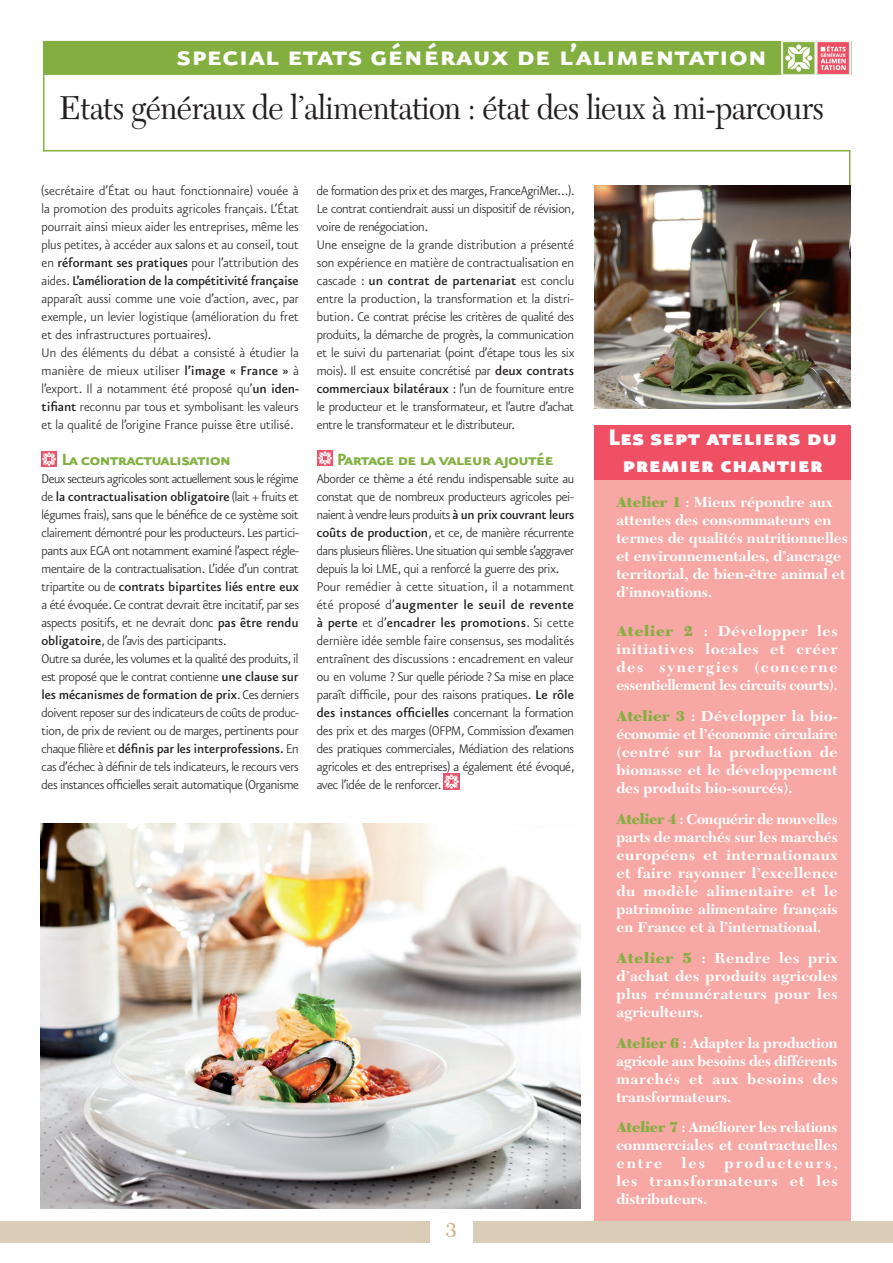
<style>
.page{position:relative;width:893px;height:1263px;background:#fff}
.page>*{position:absolute;margin:0;border:0;box-sizing:border-box;transform-origin:0 0}
.t1{font:34.5px "New Caledonia";letter-spacing:-.02em;color:#231f20;scale:.92 1}
.t2{font:34.2px "Eureka Sans Bold Caps";letter-spacing:-.01em;color:#fff}
.t3{font:27px/27px "Eureka Sans Black Caps";letter-spacing:-.01em;color:#fff;text-align:center}
.t4{font:600 21px "New Caledonia";color:#d0b48c}
.t5{font:19.5px "Eureka Sans Bold Caps";letter-spacing:-.05em;color:#83af40}
.t6{font:300 15px/18px "Eureka Sans";letter-spacing:-.02em;color:#231f20}
.t7{font:700 15px/18px "New Caledonia";color:#fff;text-align:justify}
.t8{font:300 15px/18px "Eureka Sans";color:#231f20}
.s1{font-weight:500}
.s2{font-weight:900;color:#83af40}
</style>
<div class="page">
<hr style="left:849px;top:151px;width:1px;height:43px;background:#83af40">
<hr style="left:43px;top:41px;width:1px;height:110px;background:#83af40">
<hr style="left:43px;top:150px;width:807px;height:1px;background:#83af40">
<div style="left:0;top:1221px;width:893px;height:21px;background:#dbccb8"></div>
<div style="left:430px;top:1221px;width:42px;height:31px;background:#fff"></div>
<img style="left:594px;top:185px;width:256px;height:223px">
<div style="left:43px;top:41px;width:808px;height:34px;background:#83af40;border:2px solid #83af40"></div>
<img style="left:781px;top:41px;width:70px;height:34px">
<img style="left:444px;top:774px;width:15px;height:15px">
<div style="left:594px;top:426px;width:256px;height:54px;background:#ef5064"></div>
<div style="left:594px;top:480px;width:256px;height:740px;background:#f7a7a4"></div>
<img style="left:42px;top:452px;width:15px;height:15px">
<img style="left:317px;top:451px;width:15px;height:14px">
<img style="left:40px;top:824px;width:540px;height:384px">
<h2 class="t2" style="left:176px;top:38px;width:593px">special etats généraux de l’alimentation</h2>
<h1 class="t1" style="left:59px;top:87px;width:834px">Etats généraux de l’alimentation : état des lieux à mi-parcours</h1>
<p class="t8" style="left:42px;top:182px;width:259px">(secrétaire d’État ou haut fonctionnaire) vouée à la promotion des produits agricoles français. L’État pourrait ainsi mieux aider les entreprises, même les plus petites, à accéder aux salons et au conseil, tout en <span class="s1">réformant ses pratiques</span> pour l’attribution des aides. <span class="s1">L’amélioration de la compétitivité française </span>apparaît aussi comme une voie d’action, avec, par exemple, un levier logistique (amélioration du fret et des infrastructures portuaires).<br>Un des éléments du débat a consisté à étudier la manière de mieux utiliser <span class="s1">l’image « France »</span> à l’export. Il a notamment été proposé qu’<span class="s1">un iden&shy;tifiant</span> reconnu par tous et symbolisant les valeurs et la qualité de l’origine France puisse être utilisé.</p>
<h3 class="t5" style="left:42px;top:450px;width:191px">■ La contractualisation</h3>
<p class="t6" style="left:42px;top:470px;width:259px">Deux secteurs agricoles sont actuellement sous le régime de <span class="s1">la contractualisation obligatoire</span> (lait + fruits et légumes frais), sans que le bénéfice de ce système soit clairement démontré pour les producteurs. Les partici&shy;pants aux EGA ont notamment examiné l’aspect régle&shy;mentaire de la contractualisation. L’idée d’un contrat tripartite ou de <span class="s1">contrats bipartites liés entre eux </span>a été évoquée. Ce contrat devrait être incitatif, par ses aspects positifs, et ne devrait donc <span class="s1">pas être rendu obligatoire</span>, de l’avis des participants.<br>Outre sa durée, les volumes et la qualité des produits, il est proposé que le contrat contienne <span class="s1">une clause sur les mécanismes de formation de prix</span>. Ces derniers doivent reposer sur des indicateurs de coûts de produc&shy;tion, de prix de revient ou de marges, pertinents pour chaque filière et <span class="s1">définis par les interprofessions.</span> En cas d’échec à définir de tels indicateurs, le recours vers des instances officielles serait automatique (Organisme</p>
<p class="t6" style="left:317px;top:182px;width:259px">de formation des prix et des marges, FranceAgriMer...).<br>Le contrat contiendrait aussi un dispositif de révision, voire de renégociation.<br>Une enseigne de la grande distribution a présenté son expérience en matière de contractualisation en cascade : <span class="s1">un contrat de partenariat</span> est conclu entre la production, la transformation et la distri&shy;bution. Ce contrat précise les critères de qualité des produits, la démarche de progrès, la communication et le suivi du partenariat (point d’étape tous les six mois). Il est ensuite concrétisé par <span class="s1">deux contrats commerciaux bilatéraux</span> : l’un de fourniture entre le producteur et le transformateur, et l’autre d’achat entre le transformateur et le distributeur.</p>
<h3 class="t5" style="left:317px;top:450px;width:238px">■ Partage de la valeur ajoutée</h3>
<p class="t6" style="left:317px;top:470px;width:259px">Aborder ce thème a été rendu indispensable suite au constat que de nombreux producteurs agricoles pei&shy;naient à vendre leurs produits <span class="s1">à un prix couvrant leurs coûts de production</span>, et ce, de manière récurrente dans plusieurs filières. Une situation qui semble s’aggraver depuis la loi LME, qui a renforcé la guerre des prix.<br>Pour remédier à cette situation, il a notamment été proposé d’<span class="s1">augmenter le seuil de revente à perte</span> et d’<span class="s1">encadrer les promotions</span>. Si cette dernière idée semble faire consensus, ses modalités entraînent des discussions : encadrement en valeur ou en volume ? Sur quelle période ? Sa mise en place paraît difficile, pour des raisons pratiques. <span class="s1">Le rôle des instances officielles</span> concernant la formation des prix et des marges (OFPM, Commission d’examen des pratiques commerciales, Médiation des relations agricoles et des entreprises) a également été évoqué, avec l’idée de le renforcer.</p>
<h3 class="t4" style="left:446px;top:1217px;width:12px">3</h3>
<h3 class="t3" style="left:608px;top:425px;width:231px">Les sept ateliers du premier chantier</h3>
<p class="t7" style="left:616px;top:493px;width:233px;text-align:left"><span class="s2">Atelier 1</span> : Mieux répondre aux attentes des consommateurs en termes de qualités nutritionnelles et environnementales, d’ancrage territorial, de bien-être animal et d’innovations.</p>
<p class="t7" style="left:616px;top:623px;width:223px"><span class="s2">Atelier 2</span> : Développer les initiatives locales et créer des synergies (concerne essentiellement les circuits courts).</p>
<p class="t7" style="left:616px;top:707px;width:223px"><span class="s2">Atelier 3</span> : Développer la bio&shy;économie et l’économie circulaire (centré sur la production de biomasse et le développement des produits bio-sourcés).</p>
<p class="t7" style="left:616px;top:810px;width:223px"><span class="s2">Atelier 4</span> : Conquérir de nouvelles parts de marchés sur les marchés européens et internationaux et faire rayonner l’excellence du modèle alimentaire et le patrimoine alimentaire français en France et à l’international.</p>
<p class="t7" style="left:616px;top:949px;width:223px"><span class="s2">Atelier 5</span> : Rendre les prix d’achat des produits agricoles plus rémunérateurs pour les agriculteurs.</p>
<p class="t7" style="left:616px;top:1034px;width:223px"><span class="s2">Atelier 6</span> : Adapter la production agricole aux besoins des différents marchés et aux besoins des transformateurs.</p>
<p class="t7" style="left:616px;top:1118px;width:223px"><span class="s2">Atelier 7</span> : Améliorer les relations commerciales et contractuelles entre</p>
<p class="t7" style="left:616px;top:1154px;width:223px;text-indent:108px">producteurs, les transformateurs et les distributeurs.</p>
<p class="t7" style="left:682px;top:1154px;width:25px">les</p>
</div>
